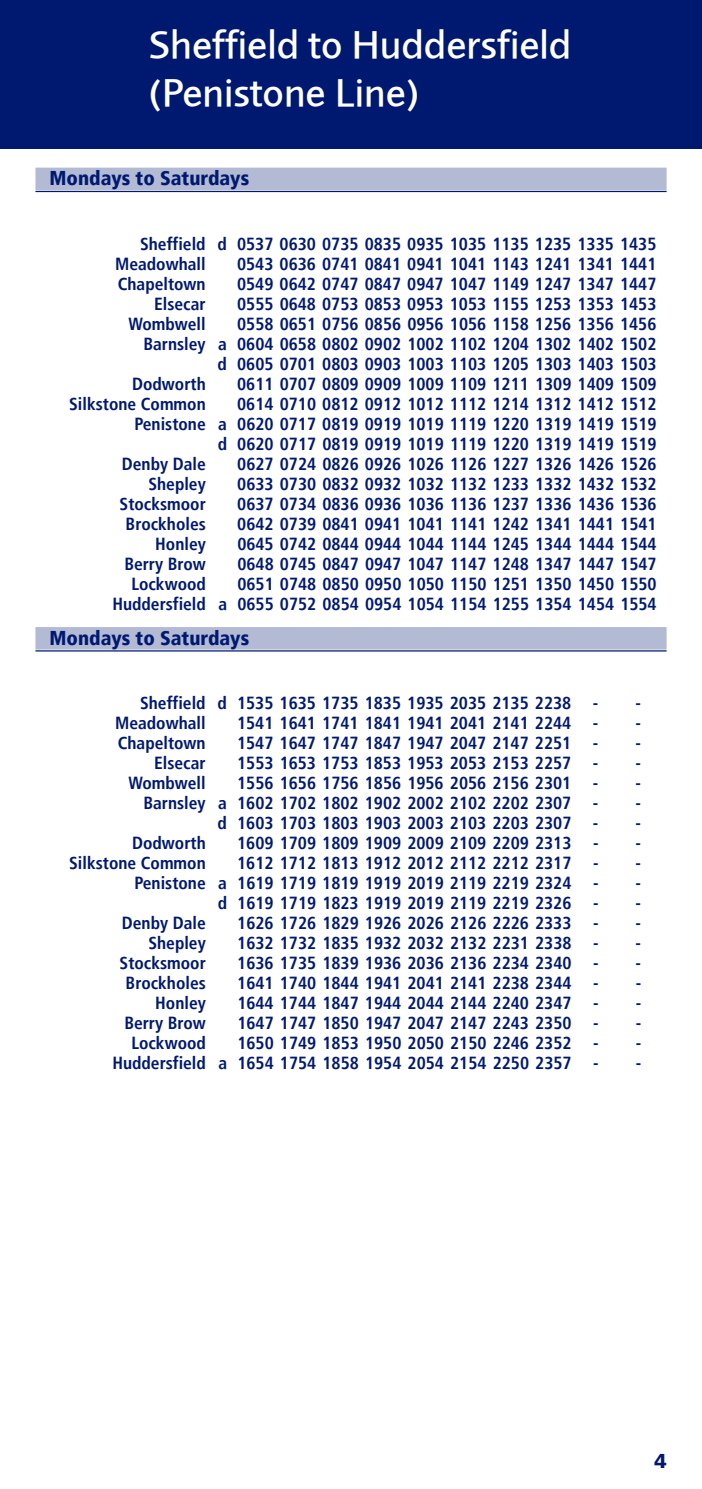
<style>
.page{position:relative;width:702px;height:1489px;background:#fff}
.page>*{position:absolute;margin:0;border:0;box-sizing:border-box;transform-origin:0 0}
.t1{font:500 40px/48px "Foundry Sans";color:#fff}
.t2{font:900 condensed 20px "Frutiger LT";color:#001970}
.t3{font:900 20px "Frutiger LT";color:#001970}
.t4{font:700 condensed 17.5px/20px "Frutiger LT";color:#001970}
</style>
<div class="page">
<div style="left:0;top:0;width:702px;height:149px;background:#001970"></div>
<div style="left:35px;top:168px;width:631px;height:22px;background:#b3bad4"></div>
<hr style="left:35px;top:191px;width:631px;height:1px;background:#001970">
<div style="left:35px;top:627px;width:631px;height:22px;background:#b3bad4"></div>
<hr style="left:35px;top:650px;width:631px;height:1px;background:#001970">
<h1 class="t1" style="left:149px;top:20px;width:424px">Sheffield to Huddersfield (Penistone Line)</h1>
<p class="t2" style="left:50px;top:166px;width:201px">Mondays to Saturdays</p>
<p class="t4" style="left:115px;top:234px;width:542px;text-indent:25px">Sheffield d 0537 0630 0735 0835 0935 1035 1135 1235 1335 1435<br>Meadowhall</p>
<p class="t4" style="left:237px;top:254px;width:421px">0543 0636 0741 0841 0941 1041 1143 1241 1341 1441</p>
<p class="t4" style="left:118px;top:274px;width:89px">Chapeltown</p>
<p class="t4" style="left:237px;top:274px;width:421px">0549 0642 0747 0847 0947 1047 1149 1247 1347 1447</p>
<p class="t4" style="left:154px;top:294px;width:53px">Elsecar</p>
<p class="t4" style="left:237px;top:294px;width:421px">0555 0648 0753 0853 0953 1053 1155 1253 1353 1453</p>
<p class="t4" style="left:129px;top:314px;width:79px">Wombwell</p>
<p class="t4" style="left:237px;top:314px;width:421px">0558 0651 0756 0856 0956 1056 1158 1256 1356 1456</p>
<p class="t4" style="left:143px;top:334px;width:514px">Barnsley a 0604 0658 0802 0902 1002 1102 1204 1302 1402 1502</p>
<p class="t4" style="left:217px;top:354px;width:440px">d 0605 0701 0803 0903 1003 1103 1205 1303 1403 1503</p>
<p class="t4" style="left:132px;top:374px;width:75px">Dodworth</p>
<p class="t4" style="left:237px;top:374px;width:421px">0611 0707 0809 0909 1009 1109 1211 1309 1409 1509</p>
<p class="t4" style="left:69px;top:394px;width:138px">Silkstone Common</p>
<p class="t4" style="left:237px;top:394px;width:421px">0614 0710 0812 0912 1012 1112 1214 1312 1412 1512</p>
<p class="t4" style="left:134px;top:414px;width:523px">Penistone a 0620 0717 0819 0919 1019 1119 1220 1319 1419 1519</p>
<p class="t4" style="left:218px;top:434px;width:440px">d 0620 0717 0819 0919 1019 1119 1220 1319 1419 1519</p>
<p class="t4" style="left:122px;top:454px;width:85px">Denby Dale</p>
<p class="t4" style="left:237px;top:454px;width:421px">0627 0724 0826 0926 1026 1126 1227 1326 1426 1526</p>
<p class="t4" style="left:148px;top:474px;width:59px">Shepley</p>
<p class="t4" style="left:237px;top:474px;width:421px">0633 0730 0832 0932 1032 1132 1233 1332 1432 1532</p>
<p class="t4" style="left:120px;top:494px;width:88px">Stocksmoor</p>
<p class="t4" style="left:237px;top:494px;width:421px">0637 0734 0836 0936 1036 1136 1237 1336 1436 1536</p>
<p class="t4" style="left:126px;top:514px;width:82px">Brockholes</p>
<p class="t4" style="left:237px;top:514px;width:421px">0642 0739 0841 0941 1041 1141 1242 1341 1441 1541</p>
<p class="t4" style="left:155px;top:534px;width:52px">Honley</p>
<p class="t4" style="left:237px;top:534px;width:421px">0645 0742 0844 0944 1044 1144 1245 1344 1444 1544</p>
<p class="t4" style="left:124px;top:554px;width:83px">Berry Brow</p>
<p class="t4" style="left:237px;top:554px;width:421px">0648 0745 0847 0947 1047 1147 1248 1347 1447 1547</p>
<p class="t4" style="left:131px;top:574px;width:76px">Lockwood</p>
<p class="t4" style="left:112px;top:574px;width:546px;text-align:right">0651 0748 0850 0950 1050 1150 1251 1350 1450 1550<br>Huddersfield a 0655 0752 0854 0954 1054 1154 1255 1354 1454 1554</p>
<p class="t2" style="left:50px;top:625px;width:201px">Mondays to Saturdays</p>
<p class="t4" style="left:140px;top:693px;width:460px">Sheffield d 1535 1635 1735 1835 1935 2035 2135 2238 -</p>
<p class="t4" style="left:635px;top:693px;width:7px">-</p>
<p class="t4" style="left:115px;top:713px;width:92px">Meadowhall</p>
<p class="t4" style="left:237px;top:713px;width:363px">1541 1641 1741 1841 1941 2041 2141 2244 -</p>
<p class="t4" style="left:635px;top:713px;width:7px">-</p>
<p class="t4" style="left:118px;top:733px;width:89px">Chapeltown</p>
<p class="t4" style="left:237px;top:733px;width:363px">1547 1647 1747 1847 1947 2047 2147 2251 -</p>
<p class="t4" style="left:635px;top:733px;width:7px">-</p>
<p class="t4" style="left:154px;top:753px;width:53px">Elsecar</p>
<p class="t4" style="left:237px;top:753px;width:363px">1553 1653 1753 1853 1953 2053 2153 2257 -</p>
<p class="t4" style="left:635px;top:753px;width:7px">-</p>
<p class="t4" style="left:129px;top:773px;width:79px">Wombwell</p>
<p class="t4" style="left:237px;top:773px;width:363px">1556 1656 1756 1856 1956 2056 2156 2301 -</p>
<p class="t4" style="left:635px;top:773px;width:7px">-</p>
<p class="t4" style="left:143px;top:793px;width:456px">Barnsley a 1602 1702 1802 1902 2002 2102 2202 2307 -</p>
<p class="t4" style="left:635px;top:793px;width:7px">-</p>
<p class="t4" style="left:217px;top:813px;width:382px">d 1603 1703 1803 1903 2003 2103 2203 2307 -</p>
<p class="t4" style="left:635px;top:813px;width:7px">-</p>
<p class="t4" style="left:132px;top:833px;width:75px">Dodworth</p>
<p class="t4" style="left:237px;top:833px;width:363px">1609 1709 1809 1909 2009 2109 2209 2313 -</p>
<p class="t4" style="left:635px;top:833px;width:7px">-</p>
<p class="t4" style="left:69px;top:853px;width:138px">Silkstone Common</p>
<p class="t4" style="left:237px;top:853px;width:363px">1612 1712 1813 1912 2012 2112 2212 2317 -</p>
<p class="t4" style="left:635px;top:853px;width:7px">-</p>
<p class="t4" style="left:134px;top:873px;width:465px">Penistone a 1619 1719 1819 1919 2019 2119 2219 2324 -</p>
<p class="t4" style="left:635px;top:873px;width:7px">-</p>
<p class="t4" style="left:218px;top:893px;width:382px">d 1619 1719 1823 1919 2019 2119 2219 2326 -</p>
<p class="t4" style="left:635px;top:893px;width:7px">-</p>
<p class="t4" style="left:122px;top:913px;width:85px">Denby Dale</p>
<p class="t4" style="left:237px;top:913px;width:363px">1626 1726 1829 1926 2026 2126 2226 2333 -</p>
<p class="t4" style="left:635px;top:913px;width:7px">-</p>
<p class="t4" style="left:148px;top:933px;width:59px">Shepley</p>
<p class="t4" style="left:237px;top:933px;width:363px">1632 1732 1835 1932 2032 2132 2231 2338 -</p>
<p class="t4" style="left:635px;top:933px;width:7px">-</p>
<p class="t4" style="left:120px;top:953px;width:88px">Stocksmoor</p>
<p class="t4" style="left:237px;top:953px;width:363px">1636 1735 1839 1936 2036 2136 2234 2340 -</p>
<p class="t4" style="left:635px;top:953px;width:7px">-</p>
<p class="t4" style="left:126px;top:973px;width:82px">Brockholes</p>
<p class="t4" style="left:237px;top:973px;width:363px">1641 1740 1844 1941 2041 2141 2238 2344 -</p>
<p class="t4" style="left:635px;top:973px;width:7px">-</p>
<p class="t4" style="left:155px;top:993px;width:52px">Honley</p>
<p class="t4" style="left:237px;top:993px;width:363px">1644 1744 1847 1944 2044 2144 2240 2347 -</p>
<p class="t4" style="left:635px;top:993px;width:7px">-</p>
<p class="t4" style="left:124px;top:1013px;width:83px">Berry Brow</p>
<p class="t4" style="left:237px;top:1013px;width:363px">1647 1747 1850 1947 2047 2147 2243 2350 -</p>
<p class="t4" style="left:635px;top:1013px;width:7px">-</p>
<p class="t4" style="left:131px;top:1033px;width:76px">Lockwood</p>
<p class="t4" style="left:237px;top:1033px;width:363px">1650 1749 1853 1950 2050 2150 2246 2352 -</p>
<p class="t4" style="left:635px;top:1033px;width:7px">-</p>
<p class="t4" style="left:112px;top:1053px;width:488px">Huddersfield a 1654 1754 1858 1954 2054 2154 2250 2357 -</p>
<p class="t4" style="left:635px;top:1053px;width:7px">-</p>
<p class="t3" style="left:654px;top:1448px;width:14px">4</p>
</div>
